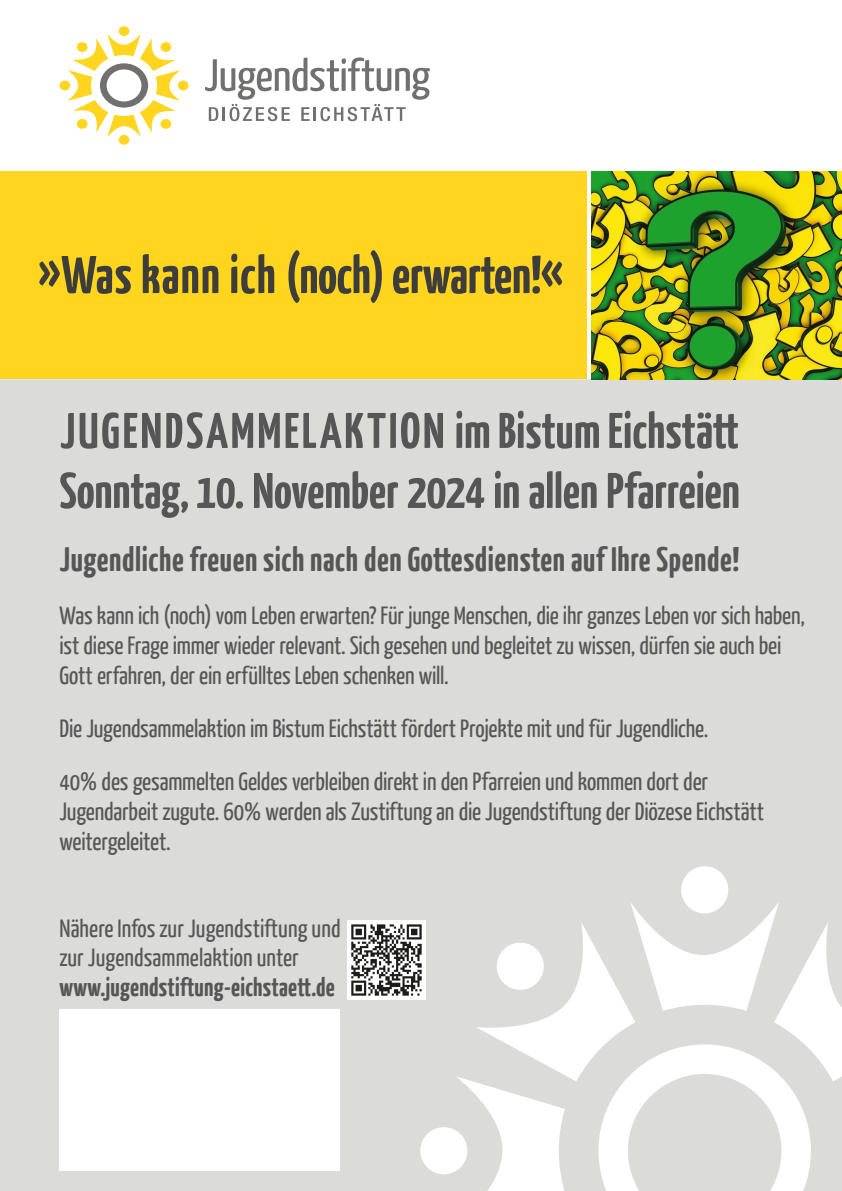
<style>
.page{position:relative;width:842px;height:1191px;background:#fff}
.page>*{position:absolute;margin:0;border:0;box-sizing:border-box;transform-origin:0 0}
.t1{font:700 53px "BDKJ";letter-spacing:-.015em;color:#3d3d3c}
.t2{font:700 50px/60px "BDKJ";letter-spacing:-.005em;color:#575656}
.t3{font:700 34px "BDKJ";letter-spacing:.01em;color:#575656}
.t4{font:700 26px "BDKJ";color:#575656}
.t5{font:25px/30px "BDKJ";letter-spacing:-.02em;color:#575656}
</style>
<div class="page">
<div style="left:0;top:379px;width:842px;height:812px;background:#dbdbda"></div>
<div style="left:0;top:171px;width:586px;height:208px;background:#ffd520"></div>
<svg style="left:420px;top:866px;width:422px;height:325px;fill:#dbdbda"></svg>
<svg style="left:598px;top:1044px;width:213px;height:147px"></svg>
<svg style="left:60px;top:26px;width:129px;height:119px"></svg>
<svg style="left:205px;top:57px;width:225px;height:64px"></svg>
<div style="left:60px;top:1009px;width:280px;height:162px;background:#fff"></div>
<img style="left:591px;top:172px;width:251px;height:207px">
<img style="left:347px;top:921px;width:79px;height:78px">
<h1 class="t1" style="left:38px;top:240px;width:527px">»Was kann ich (noch) erwarten!«</h1>
<h2 class="t2" style="left:60px;top:398px;width:682px">JUGENDSAMMELAKTION im Bistum Eichstätt<br>Sonntag, 10. November 2024 in allen Pfarreien</h2>
<h3 class="t3" style="left:60px;top:537px;width:682px">Jugendliche freuen sich nach den Gottesdiensten auf Ihre Spende!</h3>
<p class="t5" style="left:60px;top:599px;width:747px">Was kann ich (noch) vom Leben erwarten? Für junge Menschen, die ihr ganzes Leben vor sich haben, ist diese Frage immer wieder relevant. Sich gesehen und begleitet zu wissen, dürfen sie auch bei<br>Gott erfahren, der ein erfülltes Leben schenken will.</p>
<p class="t5" style="left:60px;top:701px;width:651px;line-height:52.7px">Die Jugendsammelaktion im Bistum Eichstätt fördert Projekte mit und für Jugendliche.<br>40% des gesammelten Geldes verbleiben direkt in den Pfarreien und kommen dort der</p>
<p class="t5" style="left:60px;top:795px;width:706px">Jugendarbeit zugute. 60% werden als Zustiftung an die Jugendstiftung der Diözese Eichstätt weitergeleitet.</p>
<p class="t5" style="left:60px;top:913px;width:283px;line-height:29px">Nähere Infos zur Jugendstiftung und zur Jugendsammelaktion unter</p>
<p class="t4" style="left:60px;top:970px;width:277px">www.jugendstiftung-eichstaett.de</p>
</div>
